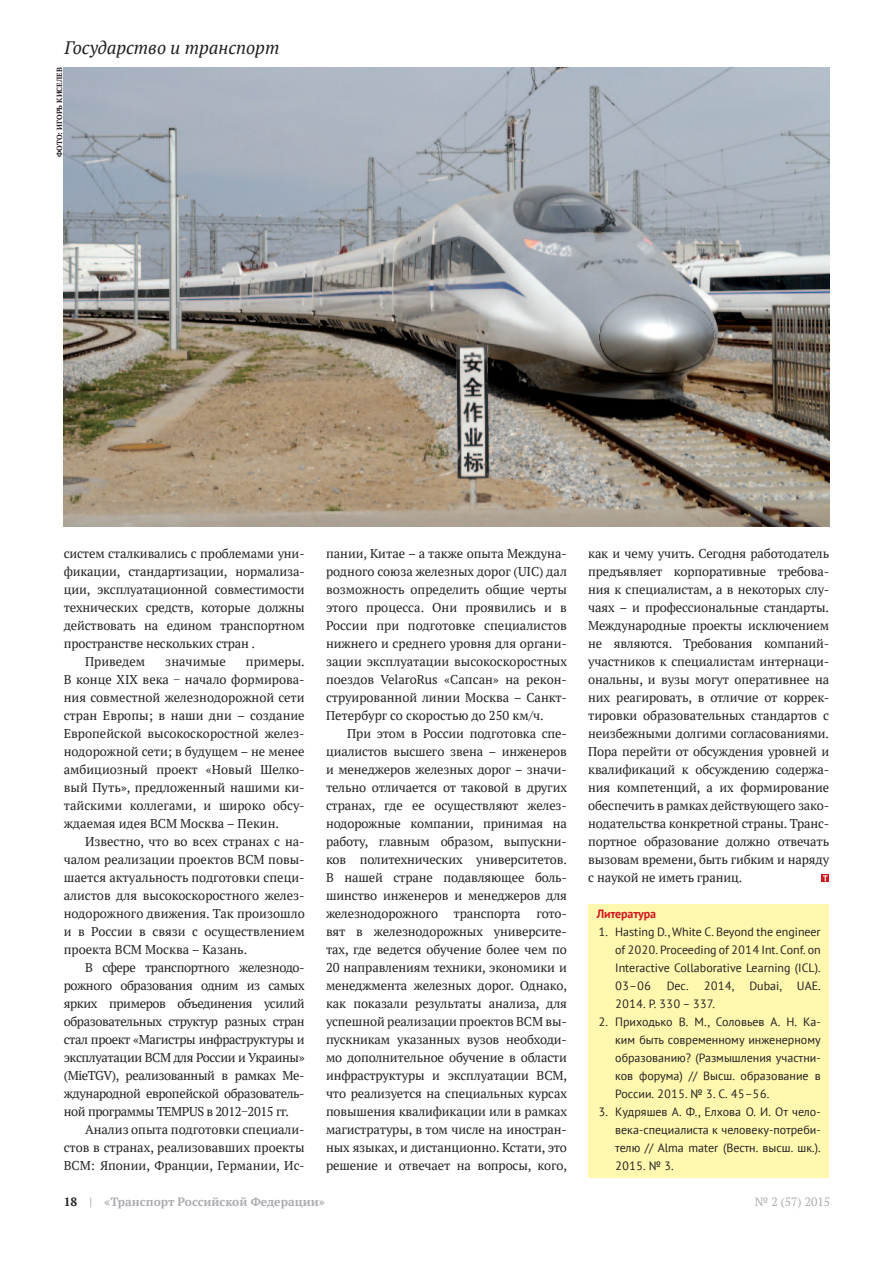
<style>
.page{position:relative;width:893px;height:1263px;background:#fff}
.page>*{position:absolute;margin:0;border:0;box-sizing:border-box;transform-origin:0 0}
.t1{font:italic 18px "PT Serif";color:#231f20}
.t2{font:12.75px/18px "PT Serif";letter-spacing:-.01em;color:#231f20;text-align:justify}
.t3{font:12px/18px "PT Sans";color:#231f20;text-align:justify}
.t4{font:700 12px "PT Serif";color:#acadb1}
.t5{font:12px "PT Serif";color:#acadb1}
.t6{font:700 12px "PT Sans";letter-spacing:-.01em;color:#d1161e}
.t7{font:700 7.5px "PT Serif";color:#231f20}
.s1{color:#231f20}
</style>
<div class="page">
<div style="left:588px;top:904px;width:241px;height:274px;background:#fff8ae"></div>
<div style="left:821px;top:874px;width:8px;height:8px;background:#d1161e"></div>
<svg style="left:823px;top:875px;width:5px;height:6px"></svg>
<img style="left:64px;top:68px;width:765px;height:458px">
<h1 class="t1" style="left:65px;top:36px;width:216px">Государство и транспорт</h1>
<p class="t7" style="left:54px;top:157px;width:91px;rotate:-90deg">ФОТО: ИГОРЬ КИСЕЛЕВ</p>
<p class="t2" style="left:64px;top:544px;width:242px">систем сталкивались с проблемами уни-</p>
<p class="t2" style="left:64px;top:562px;width:242px">фикации, стандартизации, нормализа-</p>
<p class="t2" style="left:64px;top:580px;width:242px">ции, эксплуатационной совместимости</p>
<p class="t2" style="left:64px;top:598px;width:242px">технических средств, которые должны</p>
<p class="t2" style="left:64px;top:616px;width:242px">действовать на едином транспортном</p>
<p class="t2" style="left:64px;top:634px;width:193px">пространстве нескольких стран .</p>
<p class="t2" style="left:85px;top:652px;width:62px">Приведем</p>
<p class="t2" style="left:165px;top:652px;width:62px">значимые</p>
<p class="t2" style="left:64px;top:652px;width:242px;text-indent:182px">примеры.<br>В конце XIX века − начало формирова&shy;ния совместной железнодорожной сети стран Европы; в наши дни – создание Европейской высокоскоростной желез&shy;нодорожной сети; в будущем – не менее амбициозный проект «Новый Шелко&shy;вый Путь», предложенный нашими ки&shy;тайскими коллегами, и широко обсу&shy;ждаемая идея ВСМ Москва – Пекин.</p>
<p class="t2" style="left:64px;top:832px;width:242px;text-indent:21px">Известно, что во всех странах с на&shy;чалом реализации проектов ВСМ повы&shy;шается актуальность подготовки специ&shy;алистов для высокоскоростного желез&shy;нодорожного движения. Так произошло и в России в связи с осуществлением проекта ВСМ Москва – Казань.</p>
<p class="t2" style="left:64px;top:958px;width:242px;text-indent:21px">В сфере транспортного железнодо&shy;рожного образования одним из самых ярких примеров объединения усилий образовательных структур разных стран стал проект «Магистры инфраструктуры и эксплуатации ВСМ для России и Украины» (MieTGV), реализованный в рамках Ме&shy;ждународной европейской образователь&shy;ной программы TEMPUS в 2012−2015 гг.</p>
<p class="t2" style="left:64px;top:1120px;width:242px;text-indent:21px">Анализ опыта подготовки специали&shy;стов в странах, реализовавших проекты ВСМ: Японии, Франции, Германии, Ис-</p>
<p class="t2" style="left:326px;top:544px;width:242px">пании, Китае – а также опыта Междуна&shy;родного союза железных дорог (UIC) дал возможность определить общие черты этого процесса. Они проявились и в России при подготовке специалистов нижнего и среднего уровня для органи&shy;зации эксплуатации высокоскоростных поездов VelaroRus «Сапсан» на рекон&shy;струированной линии Москва – Санкт-Петербург со скоростью до 250 км/ч.</p>
<p class="t2" style="left:326px;top:724px;width:242px;text-indent:21px">При этом в России подготовка спе&shy;циалистов высшего звена – инженеров и менеджеров железных дорог – значи&shy;тельно отличается от таковой в других странах, где ее осуществляют желез&shy;нодорожные компании, принимая на работу, главным образом, выпускни&shy;ков политехнических университетов.<br>В нашей стране подавляющее боль&shy;шинство инженеров и менеджеров для железнодорожного транспорта гото&shy;вят в железнодорожных университе&shy;тах, где ведется обучение более чем по 20 направлениям техники, экономики и менеджмента железных дорог. Однако, как показали результаты анализа, для успешной реализации проектов ВСМ вы&shy;пускникам указанных вузов необходи&shy;мо дополнительное обучение в области инфраструктуры и эксплуатации ВСМ, что реализуется на специальных курсах повышения квалификации или в рамках магистратуры, в том числе на иностран&shy;ных языках, и дистанционно. Кстати, это решение и отвечает на вопросы, кого,</p>
<p class="t2" style="left:588px;top:545px;width:242px">как и чему учить. Сегодня работодатель предъявляет корпоративные требова&shy;ния к специалистам, а в некоторых слу&shy;чаях – и профессиональные стандарты.<br>Международные проекты исключением не являются. Требования компаний&shy;участников к специалистам интернаци&shy;ональны, и вузы могут оперативнее на них реагировать, в отличие от коррек&shy;тировки образовательных стандартов с неизбежными долгими согласованиями.<br>Пора перейти от обсуждения уровней и квалификаций к обсуждению содержа&shy;ния компетенций, а их формирование обеспечить в рамках действующего зако&shy;нодательства конкретной страны. Транс&shy;портное образование должно отвечать вызовам времени, быть гибким и наряду с наукой не иметь границ.</p>
<p class="t6" style="left:597px;top:906px;width:61px">Литература</p>
<p class="t3" style="left:615px;top:923px;width:207px;text-indent:-17px">1. Hasting D., White C. Beyond the engineer of 2020. Proceeding of 2014 Int. Conf. on Interactive Collaborative Learning (ICL).<br>03–06</p>
<p class="t3" style="left:667px;top:977px;width:23px">Dec.</p>
<p class="t3" style="left:704px;top:977px;width:32px">2014,</p>
<p class="t3" style="left:749px;top:977px;width:34px">Dubai,</p>
<p class="t3" style="left:797px;top:977px;width:25px">UAE.</p>
<p class="t3" style="left:615px;top:995px;width:101px">2014. P. 330 – 337.</p>
<p class="t3" style="left:615px;top:1013px;width:207px;text-indent:-17px">2. Приходько В. М., Соловьев А. Н. Ка&shy;ким быть современному инженерному образованию? (Размышления участни&shy;ков форума) // Высш. образование в России. 2015. № 3. С. 45–56.</p>
<p class="t3" style="left:615px;top:1103px;width:207px;text-indent:-17px">3. Кудряшев А. Ф., Елхова О. И. От чело&shy;века-специалиста к человеку-потреби&shy;телю // Alma mater (Вестн. высш. шк.).<br>2015. № 3.</p>
<p class="t4" style="left:64px;top:1194px;width:263px"><span class="s1">18</span> | «Транспорт Российской Федерации»</p>
<p class="t5" style="left:755px;top:1194px;width:77px">№ 2 (57) 2015</p>
</div>
